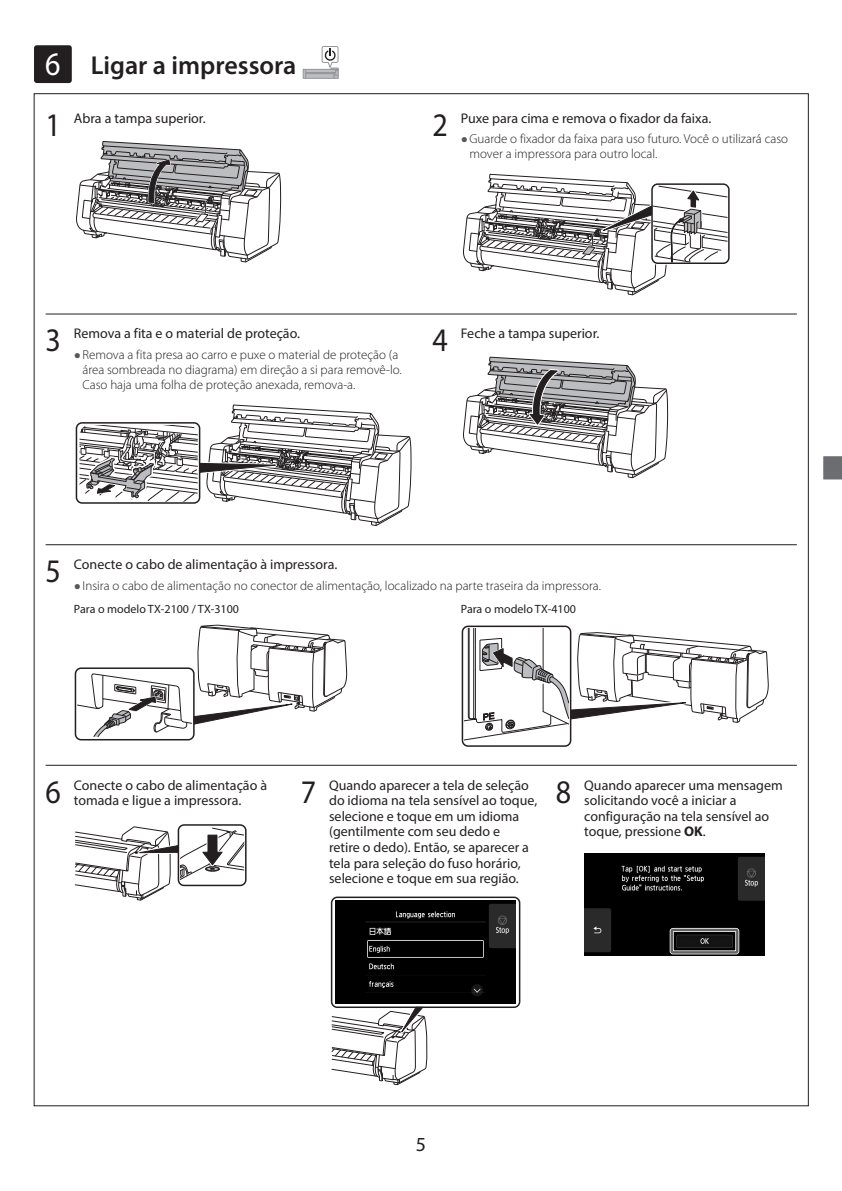
<style>
.page{position:relative;width:842px;height:1191px;background:#fff}
.page>*{position:absolute;margin:0;border:0;box-sizing:border-box;transform-origin:0 0}
.t1{font:33px "Myriad Pro";color:#231f20;scale:.91 1}
.t2{font:600 26px "Myriad Pro";color:#231f20}
.t3{font:20px "Myriad Pro";color:#231f20}
.t4{font:14px/15.6px "Myriad Pro";color:#231f20}
.t5{font:300 13px/15px "Myriad Pro";color:#231f20}
.t6{font:12px "Myriad Pro";color:#231f20}
.s1{font-weight:400;font-size:33px;color:#fff}
.s2{font-family:"Arial";font-weight:400;font-size:12px;color:#57585a}
.s3{font-weight:700}
</style>
<div class="page">
<div style="left:34px;top:45px;width:38px;height:38px;background:#231f20;border-radius:3px"></div>
<svg style="left:303px;top:46px;width:36px;height:33px"></svg>
<svg style="left:76px;top:141px;width:206px;height:122px"></svg>
<svg style="left:463px;top:174px;width:267px;height:122px"></svg>
<hr style="left:46px;top:314px;width:751px;height:1px;background:#231f20">
<svg style="left:75px;top:405px;width:337px;height:121px"></svg>
<svg style="left:463px;top:357px;width:206px;height:122px"></svg>
<hr style="left:46px;top:544px;width:751px;height:1px;background:#231f20">
<svg style="left:74px;top:625px;width:273px;height:116px"></svg>
<svg style="left:461px;top:625px;width:307px;height:122px"></svg>
<hr style="left:46px;top:765px;width:751px;height:1px;background:#231f20">
<svg style="left:75px;top:824px;width:172px;height:77px"></svg>
<svg style="left:330px;top:899px;width:191px;height:186px"></svg>
<div style="left:331px;top:896px;width:189px;height:112px;border:2px solid #231f20;border-radius:6px"></div>
<img style="left:335px;top:901px;width:180px;height:102px">
<img style="left:584px;top:853px;width:180px;height:102px">
<div style="left:670px;top:928px;width:69px;height:26px;border:4px solid #fff"></div>
<div style="left:670px;top:928px;width:68px;height:25px;border:2px solid #636366"></div>
<svg style="left:823px;top:456px;width:19px;height:23px"></svg>
<h2 class="t2" style="left:45px;top:49px;width:253px"><span class="s1">6</span> Ligar a impressora</h2>
<h1 class="t1" style="left:46px;top:104px;width:18px">1</h1>
<p class="t4" style="left:74px;top:110px;width:133px">Abra a tampa superior.</p>
<h1 class="t1" style="left:433px;top:104px;width:18px">2</h1>
<p class="t4" style="left:461px;top:110px;width:252px">Puxe para cima e remova o fixador da faixa.</p>
<p class="t5" style="left:469px;top:132px;width:320px;text-indent:-9px"><span class="s2">●</span> Guarde o fixador da faixa para uso futuro. Você o utilizará caso mover a impressora para outro local.</p>
<h1 class="t1" style="left:46px;top:320px;width:18px">3</h1>
<p class="t4" style="left:74px;top:325px;width:227px">Remova a fita e o material de proteção.</p>
<p class="t5" style="left:82px;top:347px;width:321px;text-indent:-9px"><span class="s2">●</span> Remova a fita presa ao carro e puxe o material de proteção (a área sombreada no diagrama) em direção a si para removê-lo.<br>Caso haja uma folha de proteção anexada, remova-a.</p>
<h1 class="t1" style="left:433px;top:320px;width:18px">4</h1>
<p class="t4" style="left:461px;top:325px;width:140px">Feche a tampa superior.</p>
<h1 class="t1" style="left:46px;top:550px;width:18px">5</h1>
<p class="t4" style="left:74px;top:556px;width:265px">Conecte o cabo de alimentação à impressora.</p>
<p class="t5" style="left:74px;top:578px;width:529px"><span class="s2">●</span> Insira o cabo de alimentação no conector de alimentação, localizado na parte traseira da impressora.</p>
<p class="t6" style="left:74px;top:602px;width:167px">Para o modelo TX-2100 / TX-3100</p>
<p class="t6" style="left:461px;top:602px;width:117px">Para o modelo TX-4100</p>
<h1 class="t1" style="left:46px;top:771px;width:18px">6</h1>
<p class="t4" style="left:74px;top:777px;width:195px">Conecte o cabo de alimentação à tomada e ligue a impressora.</p>
<h1 class="t1" style="left:301px;top:771px;width:18px">7</h1>
<p class="t4" style="left:329px;top:777px;width:210px">Quando aparecer a tela de seleção do idioma na tela sensível ao toque, selecione e toque em um idioma (gentilmente com seu dedo e<br>retire o dedo). Então, se aparecer a tela para seleção do fuso horário, selecione e toque em sua região.</p>
<h1 class="t1" style="left:556px;top:771px;width:18px">8</h1>
<p class="t4" style="left:584px;top:777px;width:200px">Quando aparecer uma mensagem solicitando você a iniciar a configuração na tela sensível ao toque, pressione <span class="s3">OK</span>.</p>
<h3 class="t3" style="left:416px;top:1132px;width:12px">5</h3>
</div>
